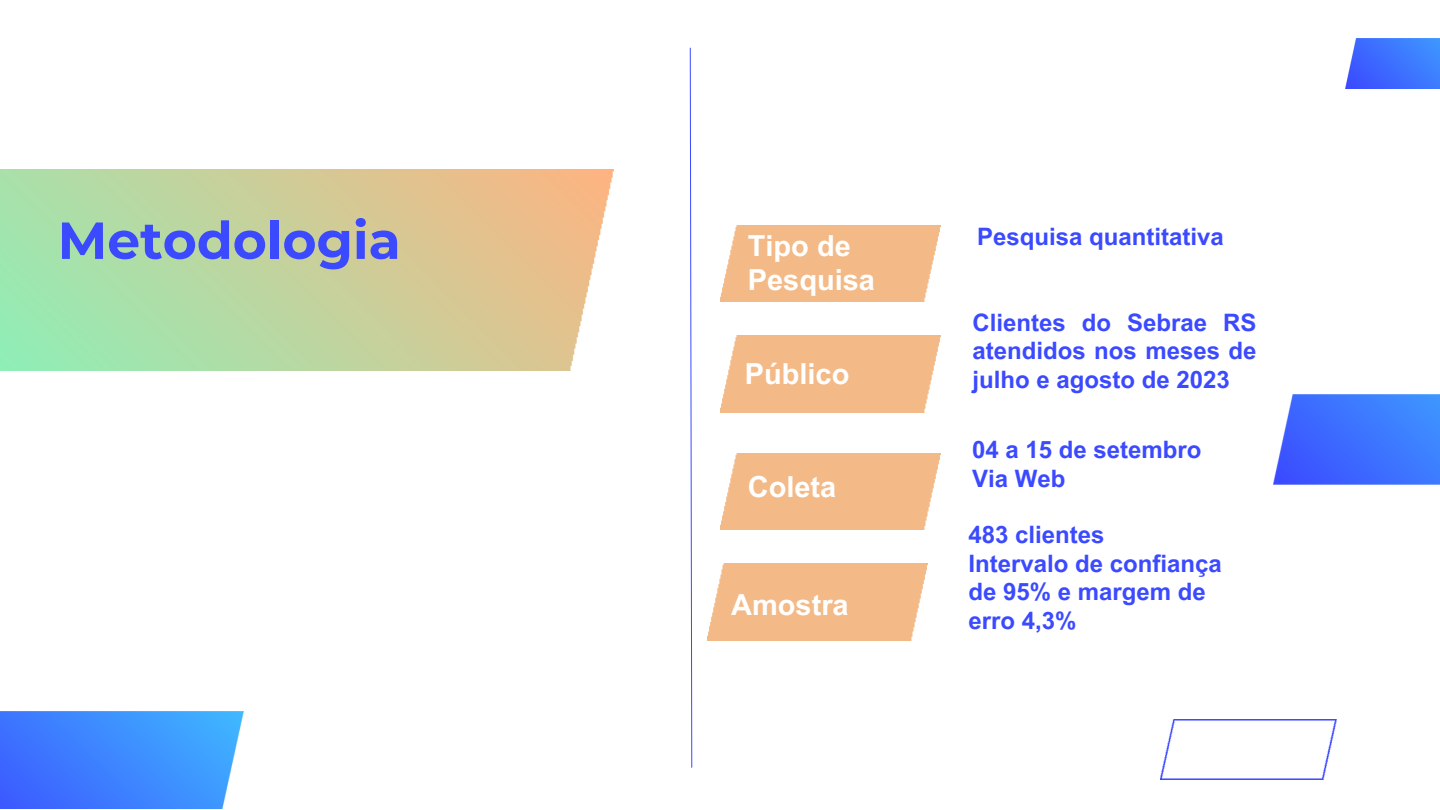
<style>
.page{position:relative;width:1440px;height:810px;background:#fff}
.page>*{position:absolute;margin:0;border:0;box-sizing:border-box;transform-origin:0 0}
.t1{font:700 52px "Montserrat";color:#3b4aff}
.t2{font:700 29px/34.5px "Arial MT Pro";color:#fff}
.t3{font:700 24px/28.5px "Arial MT Pro";color:#3b4aff;text-align:justify}
</style>
<div class="page">
<svg style="left:690px;top:47px;width:3px;height:721px"></svg>
<img style="left:0;top:712px;width:244px;height:96px">
<img style="left:1161px;top:719px;width:175px;height:61px">
<img style="left:1346px;top:39px;width:94px;height:49px">
<img style="left:1273px;top:395px;width:167px;height:89px">
<img style="left:720px;top:225px;width:220px;height:77px">
<img style="left:720px;top:336px;width:220px;height:76px">
<img style="left:720px;top:453px;width:220px;height:77px">
<img style="left:707px;top:564px;width:221px;height:76px">
<p class="t1" style="left:58px;top:209px;width:345px">Metodologia</p>
<p class="t3" style="left:977px;top:225px;width:248px">Pesquisa quantitativa</p>
<p class="t2" style="left:748px;top:232px;width:129px">Tipo de<br>Pesquisa</p>
<p class="t2" style="left:745px;top:360px;width:106px">Público</p>
<p class="t2" style="left:748px;top:473px;width:90px">Coleta</p>
<p class="t2" style="left:731px;top:591px;width:119px">Amostra</p>
<p class="t3" style="left:972px;top:311px;width:286px">Clientes do Sebrae RS atendidos nos meses de julho e agosto de 2023</p>
<p class="t3" style="left:972px;top:439px;width:231px">04 a 15 de setembro</p>
<p class="t3" style="left:972px;top:467px;width:95px">Via Web</p>
<p class="t3" style="left:969px;top:524px;width:138px">483 clientes</p>
<p class="t3" style="left:969px;top:552px;width:255px;text-align:left">Intervalo de confiança de 95% e margem de erro 4,3%</p>
</div>
